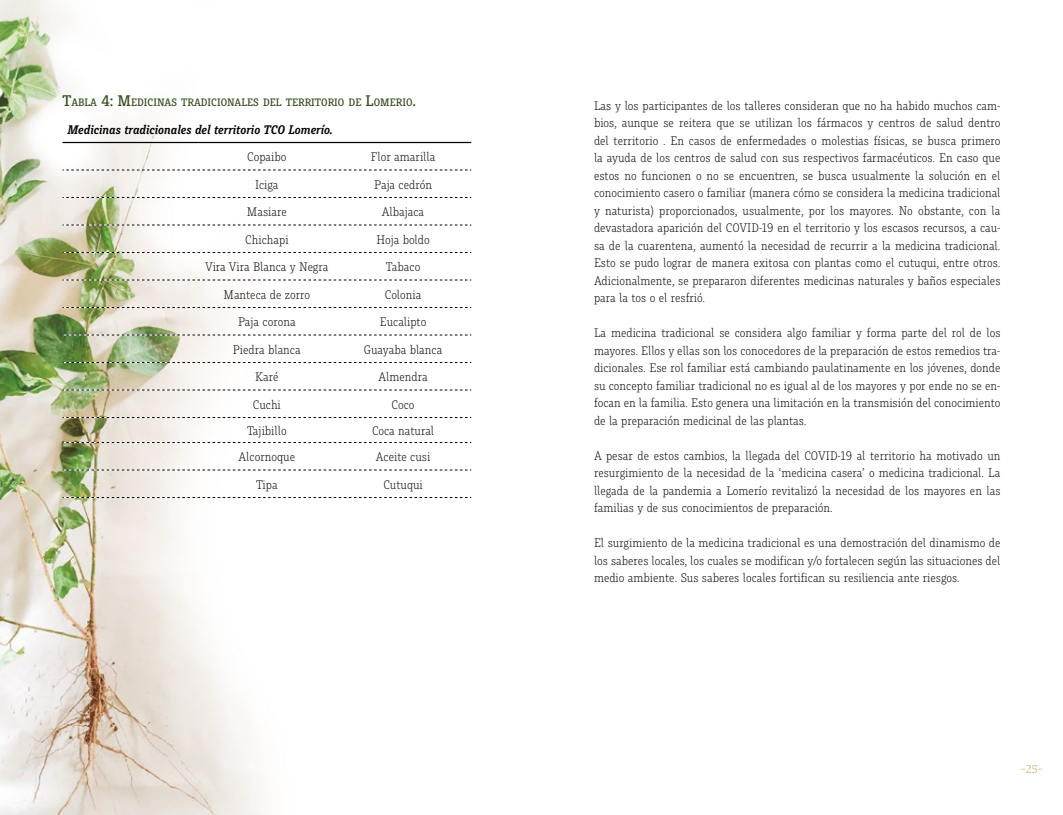
<style>
.page{position:relative;width:1063px;height:815px;background:#fff}
.page>*{position:absolute;margin:0;border:0;box-sizing:border-box;transform-origin:0 0}
.t1{font:300 13.12px/17.5px "Muriza Basic";color:#000;text-align:justify}
.t2{font:italic 600 13.12px "Muriza Basic";color:#000}
.t3{font:500 11.38px "Muriza Basic";color:#354d20}
.t4{font:11.25px "Journal Text";color:#d0b67a}
.s1{font-size:16.25px}
</style>
<div class="page">
<img style="left:0;top:0;width:323px;height:815px">
<svg style="left:62px;top:170px;width:409px;height:1px"></svg>
<svg style="left:62px;top:225px;width:409px;height:1px"></svg>
<svg style="left:62px;top:252px;width:409px;height:1px"></svg>
<svg style="left:62px;top:280px;width:409px;height:1px"></svg>
<svg style="left:62px;top:307px;width:409px;height:1px"></svg>
<svg style="left:62px;top:417px;width:409px;height:1px"></svg>
<svg style="left:62px;top:442px;width:409px;height:1px"></svg>
<svg style="left:62px;top:470px;width:409px;height:1px"></svg>
<svg style="left:62px;top:335px;width:409px;height:1px"></svg>
<svg style="left:62px;top:497px;width:409px;height:1px"></svg>
<svg style="left:62px;top:362px;width:409px;height:1px"></svg>
<svg style="left:62px;top:390px;width:409px;height:1px"></svg>
<hr style="left:62px;top:142px;width:137px;height:1px;background:#000">
<hr style="left:199px;top:142px;width:136px;height:1px;background:#000">
<hr style="left:335px;top:142px;width:136px;height:1px;background:#000">
<svg style="left:62px;top:197px;width:409px;height:1px"></svg>
<p class="t3" style="left:62px;top:96px;width:355px"><span class="s1">T</span>ABLA <span class="s1">4: M</span>EDICINAS TRADICIONALES DEL TERRITORIO DE <span class="s1">L</span>OMERIO<span class="s1">.</span></p>
<p class="t2" style="left:68px;top:122px;width:267px">Medicinas tradicionales del territorio TCO Lomerío.</p>
<p class="t1" style="left:247px;top:148px;width:41px">Copaibo</p>
<p class="t1" style="left:371px;top:148px;width:66px">Flor amarilla</p>
<p class="t1" style="left:255px;top:176px;width:25px">Iciga</p>
<p class="t1" style="left:374px;top:176px;width:59px">Paja cedrón</p>
<p class="t1" style="left:247px;top:203px;width:41px">Masiare</p>
<p class="t1" style="left:382px;top:203px;width:44px">Albajaca</p>
<p class="t1" style="left:245px;top:231px;width:45px">Chichapi</p>
<p class="t1" style="left:376px;top:231px;width:55px">Hoja boldo</p>
<p class="t1" style="left:205px;top:258px;width:125px">Vira Vira Blanca y Negra</p>
<p class="t1" style="left:386px;top:258px;width:36px">Tabaco</p>
<p class="t1" style="left:224px;top:286px;width:88px">Manteca de zorro</p>
<p class="t1" style="left:385px;top:286px;width:38px">Colonia</p>
<p class="t1" style="left:238px;top:313px;width:59px">Paja corona</p>
<p class="t1" style="left:380px;top:313px;width:48px">Eucalipto</p>
<p class="t1" style="left:233px;top:341px;width:69px">Piedra blanca</p>
<p class="t1" style="left:364px;top:341px;width:80px">Guayaba blanca</p>
<p class="t1" style="left:255px;top:368px;width:25px">Karé</p>
<p class="t1" style="left:379px;top:368px;width:51px">Almendra</p>
<p class="t1" style="left:253px;top:396px;width:30px">Cuchi</p>
<p class="t1" style="left:392px;top:396px;width:24px">Coco</p>
<p class="t1" style="left:247px;top:422px;width:41px">Tajibillo</p>
<p class="t1" style="left:372px;top:422px;width:64px">Coca natural</p>
<p class="t1" style="left:239px;top:448px;width:58px">Alcornoque</p>
<p class="t1" style="left:376px;top:448px;width:56px">Aceite cusi</p>
<p class="t1" style="left:256px;top:476px;width:23px">Tipa</p>
<p class="t1" style="left:383px;top:476px;width:41px">Cutuqui</p>
<p class="t1" style="left:594px;top:97px;width:408px">Las y los participantes de los talleres consideran que no ha habido muchos cam&shy;bios, aunque se reitera que se utilizan los fármacos y centros de salud dentro del territorio . En casos de enfermedades o molestias físicas, se busca primero la ayuda de los centros de salud con sus respectivos farmacéuticos. En caso que estos no funcionen o no se encuentren, se busca usualmente la solución en el conocimiento casero o familiar (manera cómo se considera la medicina tradicional y naturista) proporcionados, usualmente, por los mayores. No obstante, con la devastadora aparición del COVID-19 en el territorio y los escasos recursos, a cau&shy;sa de la cuarentena, aumentó la necesidad de recurrir a la medicina tradicional.<br>Esto se pudo lograr de manera exitosa con plantas como el cutuqui, entre otros.<br>Adicionalmente, se prepararon diferentes medicinas naturales y baños especiales para la tos o el resfrió.</p>
<p class="t1" style="left:594px;top:324px;width:408px">La medicina tradicional se considera algo familiar y forma parte del rol de los mayores. Ellos y ellas son los conocedores de la preparación de estos remedios tra&shy;dicionales. Ese rol familiar está cambiando paulatinamente en los jóvenes, donde su concepto familiar tradicional no es igual al de los mayores y por ende no se en&shy;focan en la familia. Esto genera una limitación en la transmisión del conocimiento de la preparación medicinal de las plantas.</p>
<p class="t1" style="left:594px;top:447px;width:408px">A pesar de estos cambios, la llegada del COVID-19 al territorio ha motivado un resurgimiento de la necesidad de la ‘medicina casera’ o medicina tradicional. La llegada de la pandemia a Lomerío revitalizó la necesidad de los mayores en las familias y de sus conocimientos de preparación.</p>
<p class="t1" style="left:594px;top:534px;width:408px">El surgimiento de la medicina tradicional es una demostración del dinamismo de los saberes locales, los cuales se modifican y/o fortalecen según las situaciones del medio ambiente. Sus saberes locales fortifican su resiliencia ante riesgos.</p>
<p class="t4" style="left:1020px;top:762px;width:24px">-25-</p>
</div>
